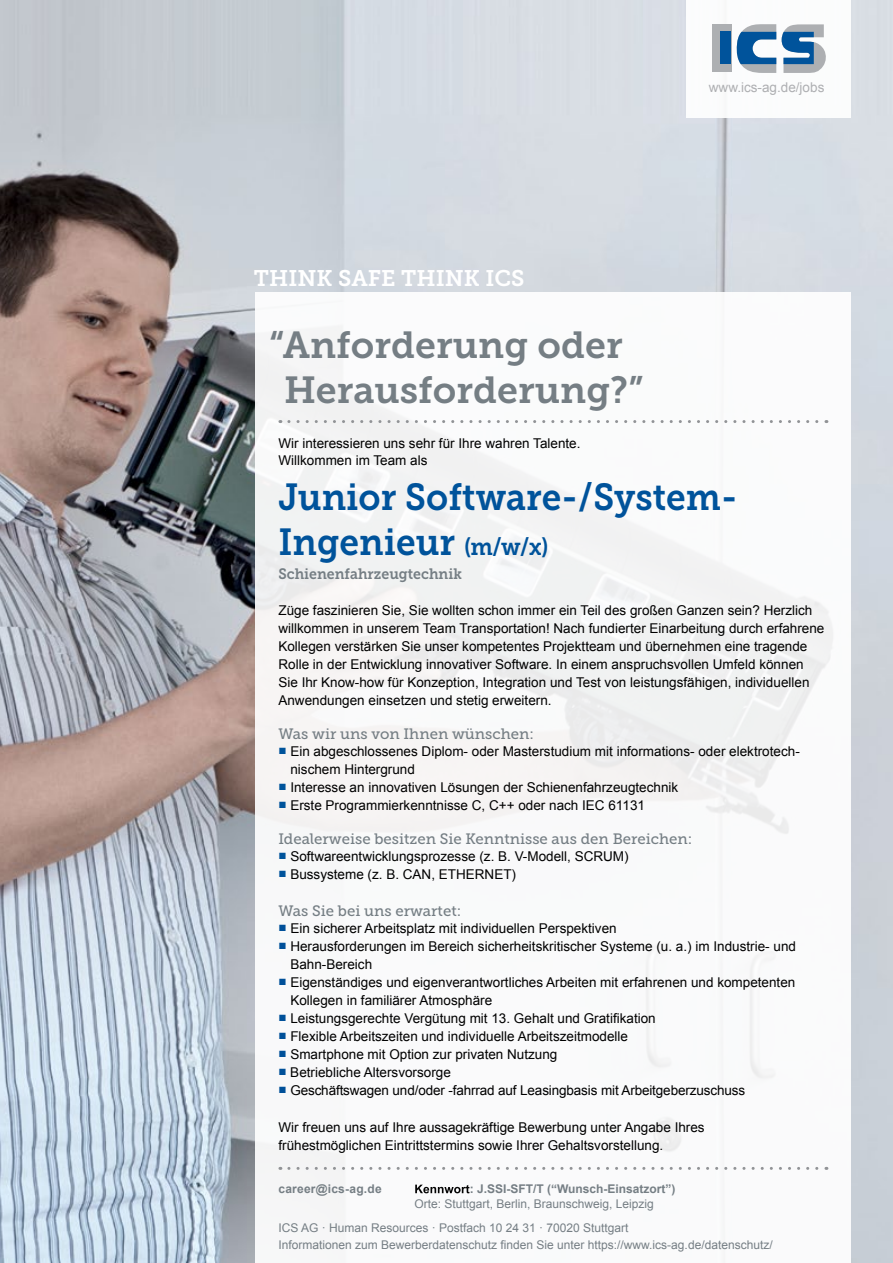
<style>
.page{position:relative;width:893px;height:1263px;background:#fff}
.page>*{position:absolute;margin:0;border:0;box-sizing:border-box;transform-origin:0 0}
.t1{font:37.5px/45px "Museo Slab 700";color:#00539b;scale:.94 1}
.t2{font:37.5px/45px "Museo Slab 700";color:#757e84;text-align:center}
.t3{font:22.5px "Museo Slab 700";color:#fff}
.t4{font:15px "Museo Slab 500";color:#757e84}
.t5{font:15px "Museo Slab 700";color:#757e84;scale:.94 1}
.t6{font:13.5px/18px "Arial";color:#000}
.t7{font:13.5px "Arial";color:#aeafb2}
.t8{font:12px/15px "Arial";color:#757e84}
.t9{font:700 12px "Arial";letter-spacing:.02em;color:#757e84}
.s1{font-size:24px}
.s2{color:#00539b}
.s3{color:#005099}
.s4{font-weight:700;color:#fff}
.s5{font-weight:700}
</style>
<div class="page">
<img style="left:0;top:0;width:893px;height:1263px">
<div style="left:255px;top:292px;width:595px;height:971px;background:#fff"></div>
<svg style="left:289px;top:1167px;width:538px;height:3px"></svg>
<svg style="left:289px;top:420px;width:538px;height:3px"></svg>
<div style="left:686px;top:0;width:164px;height:118px;background:#fff"></div>
<div style="left:712px;top:25px;width:19px;height:47px;background:#adafb2"></div>
<svg style="left:736px;top:24px;width:40px;height:49px"></svg>
<div style="left:720px;top:32px;width:11px;height:32px;background:#00539b"></div>
<svg style="left:782px;top:24px;width:44px;height:49px"></svg>
<p class="t7" style="left:709px;top:78px;width:117px">www.ics-ag.de/jobs</p>
<h2 class="t3" style="left:254px;top:265px;width:272px">THINK SAFE THINK ICS</h2>
<h1 class="t2" style="left:269px;top:323px;width:376px">“Anforderung oder<br>Herausforderung?”</h1>
<p class="t6" style="left:278px;top:435px;width:304px;line-height:16.5px">Wir interessieren uns sehr für Ihre wahren Talente.<br>Willkommen im Team als</p>
<h1 class="t1" style="left:278px;top:475px;width:490px">Junior Software-/System-<br>Ingenieur <span class="s1">(m/w/x)</span></h1>
<p class="t5" style="left:278px;top:565px;width:197px">Schienenfahrzeugtechnik</p>
<p class="t6" style="left:278px;top:601px;width:547px">Züge faszinieren Sie, Sie wollten schon immer ein Teil des großen Ganzen sein? Herzlich willkommen in unserem Team Transportation! Nach fundierter Einarbeitung durch erfahrene Kollegen verstärken Sie unser kompetentes Projektteam und übernehmen eine tragende Rolle in der Entwicklung innovativer Software. In einem anspruchsvollen Umfeld können Sie Ihr Know-how für Konzeption, Integration und Test von leistungsfähigen, individuellen Anwendungen einsetzen und stetig erweitern.</p>
<p class="t4" style="left:278px;top:726px;width:257px">Was wir uns von Ihnen wünschen:</p>
<p class="t6" style="left:290px;top:742px;width:511px;text-indent:-12px"><span class="s2">■</span> Ein abgeschlossenes Diplom- oder Masterstudium mit informations- oder elektrotech&shy;nischem Hintergrund</p>
<p class="t6" style="left:278px;top:778px;width:401px"><span class="s2">■</span> Interesse an innovativen Lösungen der Schienenfahrzeugtechnik</p>
<p class="t6" style="left:278px;top:796px;width:368px"><span class="s2">■</span> Erste Programmierkenntnisse C, C++ oder nach IEC 61131</p>
<p class="t4" style="left:278px;top:831px;width:415px">Idealerweise besitzen Sie Kenntnisse aus den Bereichen:</p>
<p class="t6" style="left:278px;top:847px;width:352px"><span class="s2">■</span> Softwareentwicklungsprozesse (z. B. V-Modell, SCRUM)</p>
<p class="t6" style="left:278px;top:865px;width:239px"><span class="s2">■</span> Bussysteme (z. B. CAN, ETHERNET)</p>
<p class="t4" style="left:278px;top:903px;width:184px">Was Sie bei uns erwartet:</p>
<p class="t6" style="left:278px;top:919px;width:340px"><span class="s3">■</span> Ein sicherer Arbeitsplatz mit individuellen Perspektiven</p>
<p class="t6" style="left:290px;top:937px;width:507px;text-indent:-12px"><span class="s3">■</span> Herausforderungen im Bereich sicherheitskritischer Systeme (u. a.) im Industrie- und<br>Bahn-Bereich</p>
<p class="t6" style="left:290px;top:973px;width:506px;text-indent:-12px"><span class="s3">■</span> Eigenständiges und eigenverantwortliches Arbeiten mit erfahrenen und kompetenten<br>Kollegen in familiärer Atmosphäre</p>
<p class="t6" style="left:278px;top:1009px;width:379px"><span class="s3">■</span> Leistungsgerechte Vergütung mit 13. Gehalt und Gratifikation</p>
<p class="t6" style="left:278px;top:1027px;width:351px"><span class="s3">■</span> Flexible Arbeitszeiten und individuelle Arbeitszeitmodelle</p>
<p class="t6" style="left:278px;top:1045px;width:281px"><span class="s3">■</span> Smartphone mit Option zur privaten Nutzung</p>
<p class="t6" style="left:278px;top:1063px;width:174px"><span class="s3">■</span> Betriebliche Altersvorsorge</p>
<p class="t6" style="left:278px;top:1081px;width:468px"><span class="s3">■</span> Geschäftswagen und/oder -fahrrad auf Leasingbasis mit Arbeitgeberzuschuss</p>
<p class="t6" style="left:278px;top:1119px;width:428px">Wir freuen uns auf Ihre aussagekräftige Bewerbung unter Angabe Ihres frühestmöglichen Eintrittstermins sowie Ihrer Gehaltsvorstellung.</p>
<p class="t9" style="left:278px;top:1181px;width:105px">career@ics-ag.de</p>
<p class="t8" style="left:414px;top:1181px;width:263px"><span class="s4">Kennwort</span><span class="s5">: J.SSI-SFT/T (“Wunsch-Einsatzort”)<br></span>Orte: Stuttgart, Berlin, Braunschweig, Leipzig</p>
<p class="t8" style="left:278px;top:1220px;width:496px;line-height:16.5px">ICS AG · Human Resources · Postfach 10 24 31 · 70020 Stuttgart<br>Informationen zum Bewerberdatenschutz finden Sie unter https://www.ics-ag.de/datenschutz/</p>
</div>
